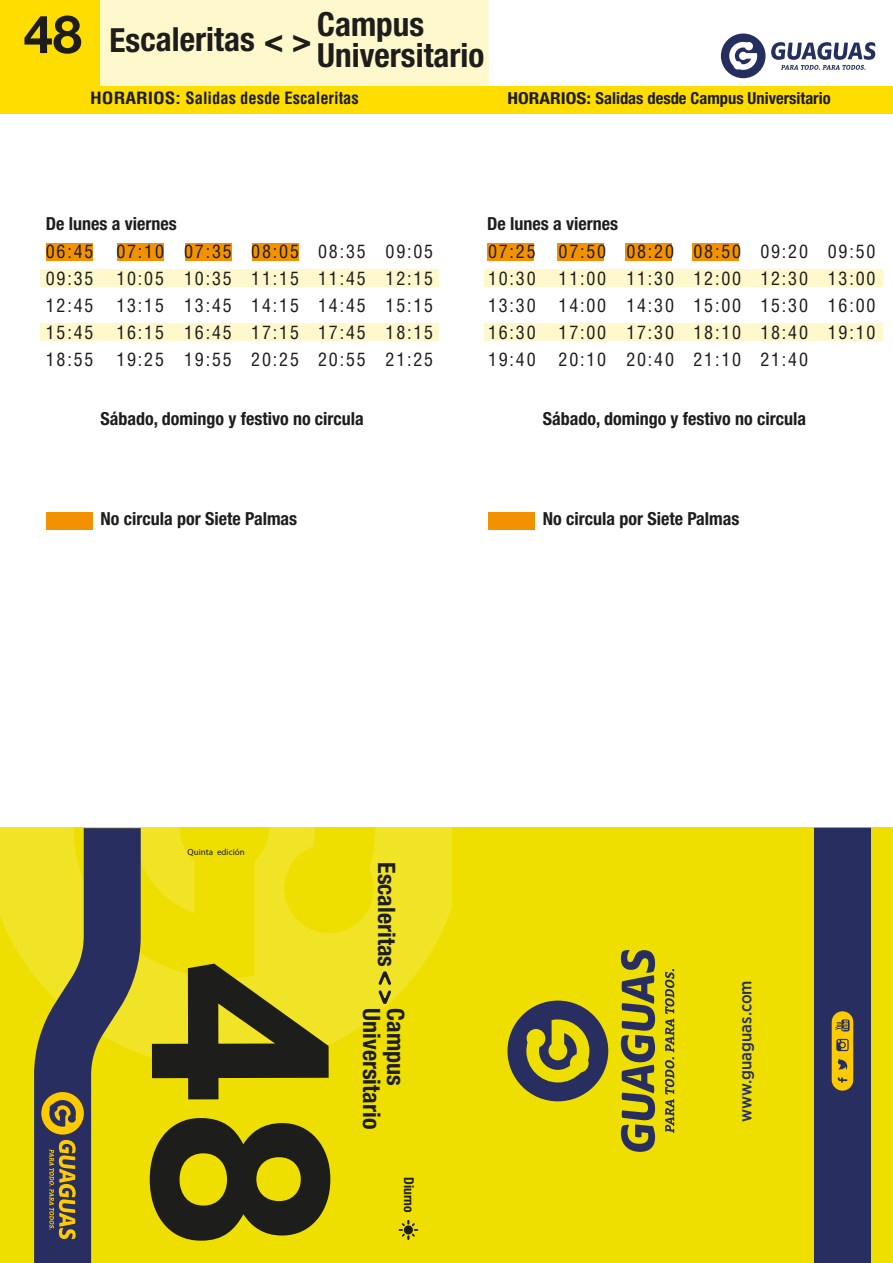
<style>
.page{position:relative;width:893px;height:1263px;background:#fff}
.page>*{position:absolute;margin:0;border:0;box-sizing:border-box;transform-origin:0 0}
.t1{font:700 250.8px "Gotham Narrow";color:#1d1d1b}
.t2{font:700 52.5px "Helvetica Neue LT Std";color:#1d1d1b}
.t3{font:700 condensed 33.3px "Helvetica Neue LT Std";letter-spacing:-.005em;color:#1d1d1b}
.t4{font:700 condensed 24px "Helvetica Neue LT Std";letter-spacing:-.005em;color:#1d1d1b}
.t5{font:condensed 18px "Helvetica";letter-spacing:.1em;color:#1d1d1b}
.t6{font:700 condensed 18px "Helvetica Neue LT Std";color:#1d1d1b}
.t7{font:500 17.1px "Gotham Narrow";color:#282f60}
.t8{font:700 condensed 16.5px "Helvetica Neue LT Std";color:#1d1d1b;scale:1.16 1}
.t9{font:700 condensed 16.5px "Helvetica";color:#1d1d1b;scale:1.16 1}
.t10{font:700 condensed 13.5px "Helvetica Neue LT Std";letter-spacing:-.005em;color:#1d1d1b}
.t11{font:9px "Myriad Pro";color:#1d1d1b}
</style>
<div class="page">
<div style="left:185px;top:243px;width:47px;height:17px;background:#f39200"></div>
<div style="left:252px;top:243px;width:47px;height:17px;background:#f39200"></div>
<div style="left:46px;top:243px;width:47px;height:17px;background:#f39200"></div>
<div style="left:117px;top:244px;width:47px;height:17px;background:#f39200"></div>
<div style="left:625px;top:243px;width:47px;height:17px;background:#f39200"></div>
<div style="left:692px;top:243px;width:47px;height:17px;background:#f39200"></div>
<div style="left:486px;top:243px;width:47px;height:17px;background:#f39200"></div>
<div style="left:557px;top:244px;width:47px;height:17px;background:#f39200"></div>
<div style="left:99px;top:0;width:390px;height:86px;background:#fff8cd"></div>
<svg style="left:771px;top:42px;width:104px;height:28px"></svg>
<svg style="left:721px;top:34px;width:44px;height:44px"></svg>
<div style="left:0;top:0;width:99px;height:86px;background:#fd0"></div>
<div style="left:0;top:86px;width:447px;height:27px;background:#fd0"></div>
<div style="left:446px;top:86px;width:447px;height:27px;background:#fd0"></div>
<div style="left:40px;top:269px;width:399px;height:17px;background:#fff8cd"></div>
<div style="left:40px;top:323px;width:399px;height:17px;background:#fff8cd"></div>
<div style="left:484px;top:269px;width:398px;height:17px;background:#fff8cd"></div>
<div style="left:484px;top:323px;width:398px;height:17px;background:#fff8cd"></div>
<div style="left:46px;top:512px;width:47px;height:17px;background:#f39200"></div>
<div style="left:488px;top:512px;width:47px;height:17px;background:#f39200"></div>
<div style="left:0;top:827px;width:453px;height:436px;background:#efdf00"></div>
<svg style="left:169px;top:828px;width:283px;height:241px;fill:#f1e326"></svg>
<svg style="left:399px;top:1221px;width:18px;height:18px"></svg>
<svg style="left:378px;top:971px;width:13px;height:33px"></svg>
<svg style="left:0;top:827px;width:169px;height:436px"></svg>
<svg style="left:49px;top:1140px;width:27px;height:99px;background:#7c6c3a"></svg>
<svg style="left:41px;top:1092px;width:43px;height:42px;background:#9e842b"></svg>
<div style="left:453px;top:828px;width:440px;height:435px;background:#efdf00"></div>
<svg style="left:665px;top:969px;width:9px;height:164px"></svg>
<svg style="left:621px;top:950px;width:34px;height:202px"></svg>
<svg style="left:507px;top:1000px;width:101px;height:101px"></svg>
<div style="left:814px;top:828px;width:57px;height:435px;background:#282f60"></div>
<div style="left:832px;top:1011px;width:21px;height:79px;background:#ffcb00;border-radius:11px"></div>
<svg style="left:838px;top:1077px;width:9px;height:5px"></svg>
<svg style="left:835px;top:1019px;width:15px;height:12px"></svg>
<svg style="left:838px;top:1058px;width:9px;height:12px"></svg>
<svg style="left:836px;top:1039px;width:13px;height:12px"></svg>
<h2 class="t2" style="left:24px;top:2px;width:60px">48</h2>
<h3 class="t3" style="left:317px;top:4px;width:109px">Campus</h3>
<h3 class="t3" style="left:110px;top:19px;width:204px">Escaleritas &lt; &gt;</h3>
<h3 class="t3" style="left:317px;top:35px;width:169px">Universitario</h3>
<p class="t9" style="left:90px;top:88px;width:233px">HORARIOS: Salidas desde Escaleritas</p>
<p class="t8" style="left:507px;top:88px;width:280px">HORARIOS: Salidas desde Campus Universitario</p>
<p class="t6" style="left:46px;top:212px;width:132px">De lunes a viernes</p>
<p class="t6" style="left:487px;top:212px;width:132px">De lunes a viernes</p>
<p class="t5" style="left:46px;top:241px;width:49px">06:45</p>
<p class="t5" style="left:116px;top:241px;width:318px">07:10 07:35 08:05 08:35 09:05</p>
<p class="t5" style="left:46px;top:268px;width:49px">09:35</p>
<p class="t5" style="left:116px;top:268px;width:318px">10:05 10:35 11:15 11:45 12:15</p>
<p class="t5" style="left:46px;top:295px;width:49px">12:45</p>
<p class="t5" style="left:116px;top:295px;width:318px">13:15 13:45 14:15 14:45 15:15</p>
<p class="t5" style="left:46px;top:322px;width:49px">15:45</p>
<p class="t5" style="left:116px;top:322px;width:318px">16:15 16:45 17:15 17:45 18:15</p>
<p class="t5" style="left:46px;top:349px;width:49px">18:55</p>
<p class="t5" style="left:116px;top:349px;width:318px">19:25 19:55 20:25 20:55 21:25</p>
<p class="t5" style="left:488px;top:241px;width:49px">07:25</p>
<p class="t5" style="left:559px;top:241px;width:318px">07:50 08:20 08:50 09:20 09:50</p>
<p class="t5" style="left:488px;top:268px;width:49px">10:30</p>
<p class="t5" style="left:559px;top:268px;width:318px">11:00 11:30 12:00 12:30 13:00</p>
<p class="t5" style="left:488px;top:295px;width:49px">13:30</p>
<p class="t5" style="left:559px;top:295px;width:318px">14:00 14:30 15:00 15:30 16:00</p>
<p class="t5" style="left:488px;top:322px;width:49px">16:30</p>
<p class="t5" style="left:559px;top:322px;width:318px">17:00 17:30 18:10 18:40 19:10</p>
<p class="t5" style="left:488px;top:349px;width:49px">19:40</p>
<p class="t5" style="left:559px;top:349px;width:251px">20:10 20:40 21:10 21:40</p>
<p class="t6" style="left:101px;top:407px;width:265px">Sábado, domingo y festivo no circula</p>
<p class="t6" style="left:543px;top:407px;width:265px">Sábado, domingo y festivo no circula</p>
<p class="t6" style="left:101px;top:507px;width:198px">No circula por Siete Palmas</p>
<p class="t6" style="left:543px;top:507px;width:198px">No circula por Siete Palmas</p>
<p class="t11" style="left:188px;top:846px;width:59px">Quinta edición</p>
<h1 class="t1" style="left:401px;top:957px;width:295px;rotate:90deg">48</h1>
<h3 class="t4" style="left:401px;top:862px;width:107px;rotate:90deg">Escaleritas</h3>
<h3 class="t4" style="left:386px;top:1008px;width:123px;rotate:90deg">Universitario</h3>
<h3 class="t4" style="left:410px;top:1008px;width:79px;rotate:90deg">Campus</h3>
<p class="t10" style="left:417px;top:1177px;width:37px;rotate:90deg">Diurno</p>
<p class="t7" style="left:735px;top:1121px;width:143px;rotate:-90deg">www.guaguas.com</p>
</div>
